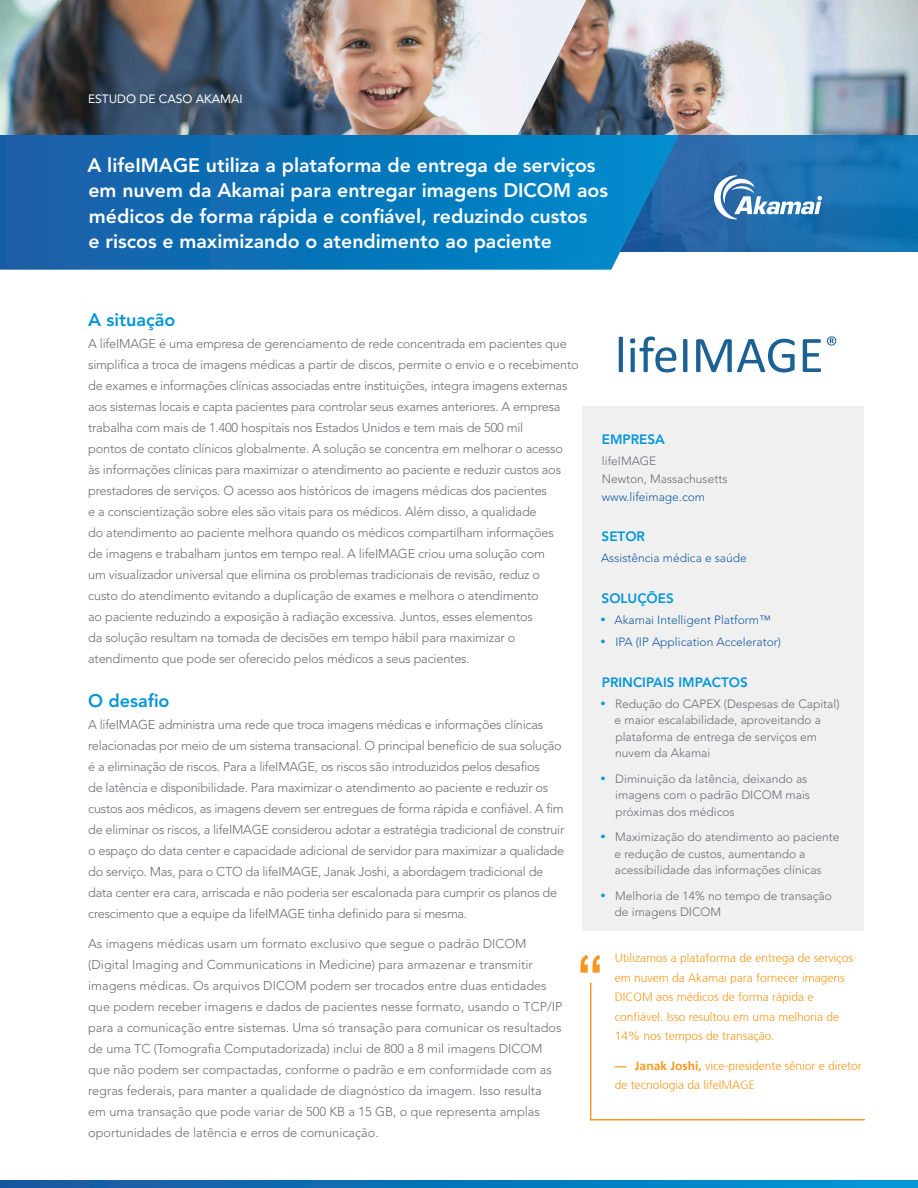
<style>
.page{position:relative;width:918px;height:1188px;background:#fff}
.page>*{position:absolute;margin:0;border:0;box-sizing:border-box;transform-origin:0 0}
.t1{font:800 19.5px/25.5px "Avenir LT Std";color:#fff}
.Section_Header{font:800 18px "Avenir LT Std";color:#0696d7}
.benefits{font:800 13.5px "Avenir LT Std";color:#0696d7}
.Section_Header-2{font:300 12.75px/21px "Avenir LT Std";letter-spacing:-.015em;color:#6c6d70}
.benefits-2{font:300 12px/16.5px "Avenir LT Std";color:#6c6d70}
.Quote_Guy{font:300 12px/19.5px "Frutiger 45";color:#f7971d}
.benefits-3{font:300 12px "Avenir LT Std";color:#175d9e}
.t2{font:12px "Avenir LT Std";color:#fff}
.s1{color:#175d9e}
.s2{font-family:"Frutiger 45";font-size:10.5px;color:#0696d7}
.s3{font-family:"Frutiger 65";font-weight:700}
</style>
<div class="page">
<img style="left:586px;top:0;width:332px;height:135px">
<img style="left:0;top:0;width:586px;height:135px">
<svg style="left:679px;top:135px;width:239px;height:116px;background:#1e6faf"></svg>
<svg style="left:0;top:1181px;width:918px;height:7px;background:#0a76bb"></svg>
<svg style="left:714px;top:175px;width:108px;height:44px"></svg>
<svg style="left:0;top:135px;width:679px;height:135px;background:#0e74b8"></svg>
<div style="left:583px;top:406px;width:281px;height:526px;background:#f0f0f1"></div>
<svg style="left:619px;top:337px;width:4px;height:35px"></svg>
<svg style="left:630px;top:337px;width:46px;height:35px"></svg>
<svg style="left:683px;top:339px;width:4px;height:33px"></svg>
<svg style="left:696px;top:339px;width:99px;height:33px"></svg>
<svg style="left:803px;top:339px;width:18px;height:33px"></svg>
<svg style="left:827px;top:336px;width:9px;height:10px"></svg>
<svg style="left:589px;top:982px;width:276px;height:139px"></svg>
<svg style="left:581px;top:955px;width:19px;height:18px"></svg>
<p class="t2" style="left:88px;top:92px;width:156px">ESTUDO DE CASO AKAMAI</p>
<p class="t1" style="left:87px;top:152px;width:522px">A lifeIMAGE utiliza a plataforma de entrega de serviços em nuvem da Akamai para entregar imagens DICOM aos médicos de forma rápida e confiável, reduzindo custos<br>e riscos e maximizando o atendimento ao paciente</p>
<p class="Section_Header" style="left:88px;top:309px;width:89px">A situação</p>
<p class="Section_Header-2" style="left:88px;top:333px;width:492px">A lifeIMAGE é uma empresa de gerenciamento de rede concentrada em pacientes que simplifica a troca de imagens médicas a partir de discos, permite o envio e o recebimento de exames e informações clínicas associadas entre instituições, integra imagens externas aos sistemas locais e capta pacientes para controlar seus exames anteriores. A empresa trabalha com mais de 1.400 hospitais nos Estados Unidos e tem mais de 500 mil<br>pontos de contato clínicos globalmente. A solução se concentra em melhorar o acesso<br>às informações clínicas para maximizar o atendimento ao paciente e reduzir custos aos prestadores de serviços. O acesso aos históricos de imagens médicas dos pacientes<br>e a conscientização sobre eles são vitais para os médicos. Além disso, a qualidade<br>do atendimento ao paciente melhora quando os médicos compartilham informações<br>de imagens e trabalham juntos em tempo real. A lifeIMAGE criou uma solução com<br>um visualizador universal que elimina os problemas tradicionais de revisão, reduz o<br>custo do atendimento evitando a duplicação de exames e melhora o atendimento<br>ao paciente reduzindo a exposição à radiação excessiva. Juntos, esses elementos<br>da solução resultam na tomada de decisões em tempo hábil para maximizar o atendimento que pode ser oferecido pelos médicos a seus pacientes.</p>
<p class="Section_Header" style="left:88px;top:690px;width:83px">O desafio</p>
<p class="Section_Header-2" style="left:88px;top:714px;width:478px">A lifeIMAGE administra uma rede que troca imagens médicas e informações clínicas relacionadas por meio de um sistema transacional. O principal benefício de sua solução é a eliminação de riscos. Para a lifeIMAGE, os riscos são introduzidos pelos desafios<br>de latência e disponibilidade. Para maximizar o atendimento ao paciente e reduzir os custos aos médicos, as imagens devem ser entregues de forma rápida e confiável. A fim de eliminar os riscos, a lifeIMAGE considerou adotar a estratégia tradicional de construir o espaço do data center e capacidade adicional de servidor para maximizar a qualidade do serviço. Mas, para o CTO da lifeIMAGE, Janak Joshi, a abordagem tradicional de data center era cara, arriscada e não poderia ser escalonada para cumprir os planos de crescimento que a equipe da lifeIMAGE tinha definido para si mesma.</p>
<p class="Section_Header-2" style="left:88px;top:933px;width:476px">As imagens médicas usam um formato exclusivo que segue o padrão DICOM (Digital Imaging and Communications in Medicine) para armazenar e transmitir imagens médicas. Os arquivos DICOM podem ser trocados entre duas entidades que podem receber imagens e dados de pacientes nesse formato, usando o TCP/IP para a comunicação entre sistemas. Uma só transação para comunicar os resultados de uma TC (Tomografia Computadorizada) inclui de 800 a 8 mil imagens DICOM que não podem ser compactadas, conforme o padrão e em conformidade com as regras federais, para manter a qualidade de diagnóstico da imagem. Isso resulta em uma transação que pode variar de 500 KB a 15 GB, o que representa amplas oportunidades de latência e erros de comunicação.</p>
<p class="benefits" style="left:602px;top:431px;width:65px">EMPRESA</p>
<p class="benefits-2" style="left:602px;top:452px;width:127px;line-height:18px">lifeIMAGE<br>Newton, Massachusetts <span class="s1">www.lifeimage.com</span></p>
<p class="benefits" style="left:602px;top:529px;width:45px">SETOR</p>
<p class="benefits-3" style="left:601px;top:551px;width:147px">Assistência médica e saúde</p>
<p class="benefits" style="left:602px;top:590px;width:74px">SOLUÇÕES</p>
<p class="benefits-3" style="left:600px;top:613px;width:172px"><span class="s2">•</span> Akamai Intelligent Platform™</p>
<p class="benefits-3" style="left:600px;top:635px;width:182px"><span class="s2">•</span> IPA (IP Application Accelerator)</p>
<p class="benefits" style="left:602px;top:674px;width:147px">PRINCIPAIS IMPACTOS</p>
<p class="benefits-2" style="left:615px;top:695px;width:226px;text-indent:-14px"><span class="s2">•</span> Redução do CAPEX (Despesas de Capital) e maior escalabilidade, aproveitando a plataforma de entrega de serviços em nuvem da Akamai</p>
<p class="benefits-2" style="left:615px;top:770px;width:196px;text-indent:-15px"><span class="s2">•</span> Diminuição da latência, deixando as imagens com o padrão DICOM mais próximas dos médicos</p>
<p class="benefits-2" style="left:615px;top:829px;width:226px;text-indent:-14px"><span class="s2">•</span> Maximização do atendimento ao paciente e redução de custos, aumentando a acessibilidade das informações clínicas</p>
<p class="benefits-2" style="left:615px;top:887px;width:219px;text-indent:-14px"><span class="s2">•</span> Melhoria de 14% no tempo de transação de imagens DICOM</p>
<p class="Quote_Guy" style="left:615px;top:949px;width:240px">Utilizamos a plataforma de entrega de serviços em nuvem da Akamai para fornecer imagens DICOM aos médicos de forma rápida e confiável. Isso resultou em uma melhoria de 14% nos tempos de transação.</p>
<p class="Quote_Guy" style="left:615px;top:1056px;width:249px"><span class="s3">— Janak Joshi,</span> vice-presidente sênior e diretor de tecnologia da lifeIMAGE</p>
</div>
